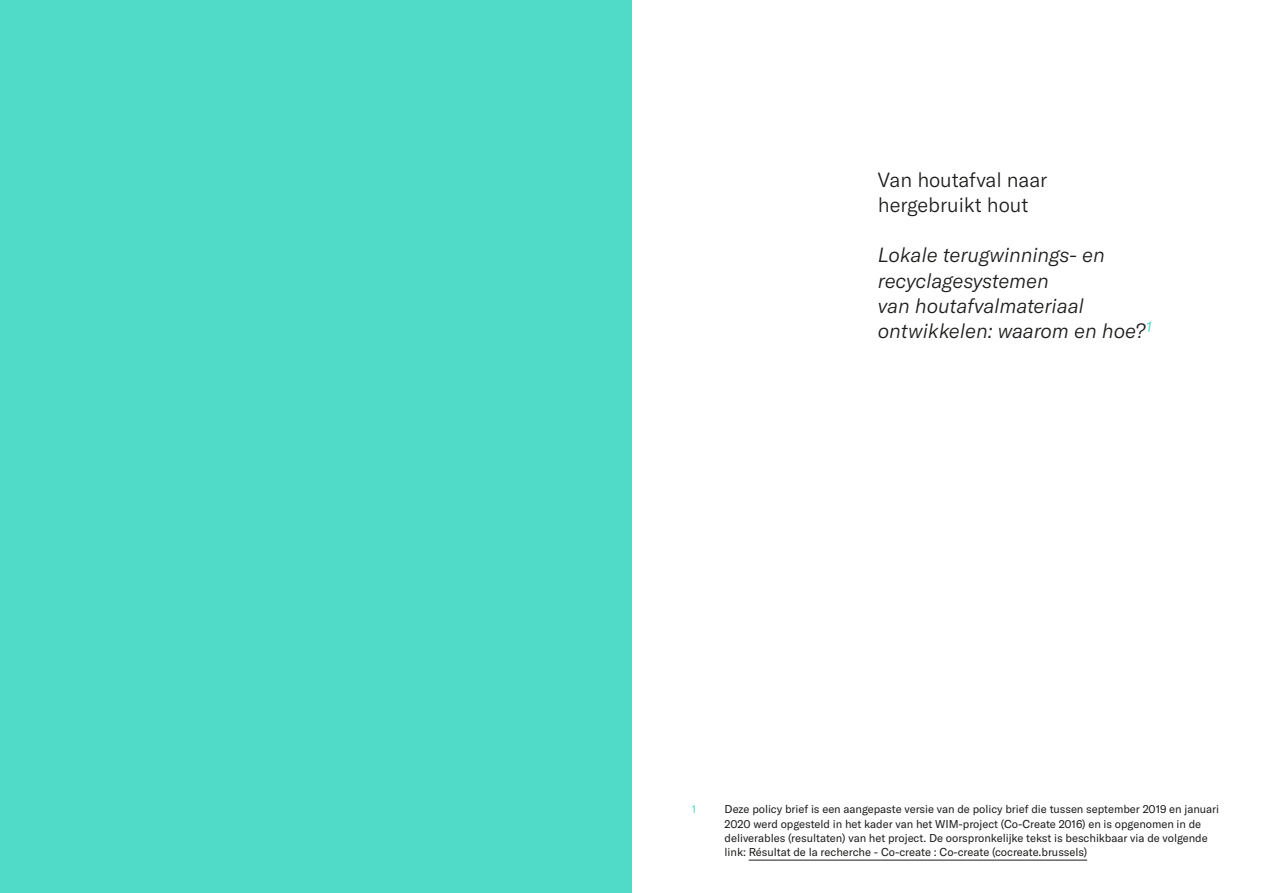
<style>
.page{position:relative;width:1263px;height:893px;background:#fff}
.page>*{position:absolute;margin:0;border:0;box-sizing:border-box;transform-origin:0 0}
.t1{font:italic 300 20.25px/25.2px "GT America";letter-spacing:-.005em;color:#1d1d1b}
.t2{font:300 20.25px/25.2px "GT America";letter-spacing:-.005em;color:#1d1d1b}
.t3{font:11.25px/14.4px "GT America";letter-spacing:-.005em;color:#1d1d1b}
.t4{font:11.25px "GT America";color:#50dbc8}
.s1{color:#50dbc8}
</style>
<div class="page">
<div style="left:0;top:0;width:631px;height:893px;background:#50dbc8"></div>
<hr style="left:749px;top:860px;width:338px;height:1px;background:#1d1d1b">
<h1 class="t2" style="left:878px;top:167px;width:171px">Van houtafval naar hergebruikt hout</h1>
<h1 class="t1" style="left:878px;top:243px;width:275px">Lokale terugwinnings- en recyclagesystemen<br>van houtafvalmateriaal ontwikkelen: waarom en hoe?<span class="s1">1</span></h1>
<p class="t4" style="left:692px;top:802px;width:6px">1</p>
<p class="t3" style="left:725px;top:802px;width:496px">Deze policy brief is een aangepaste versie van de policy brief die tussen september 2019 en januari 2020 werd opgesteld in het kader van het WIM-project (Co-Create 2016) en is opgenomen in de deliverables (resultaten) van het project. De oorspronkelijke tekst is beschikbaar via de volgende link: Résultat de la recherche - Co-create : Co-create (cocreate.brussels)</p>
</div>
